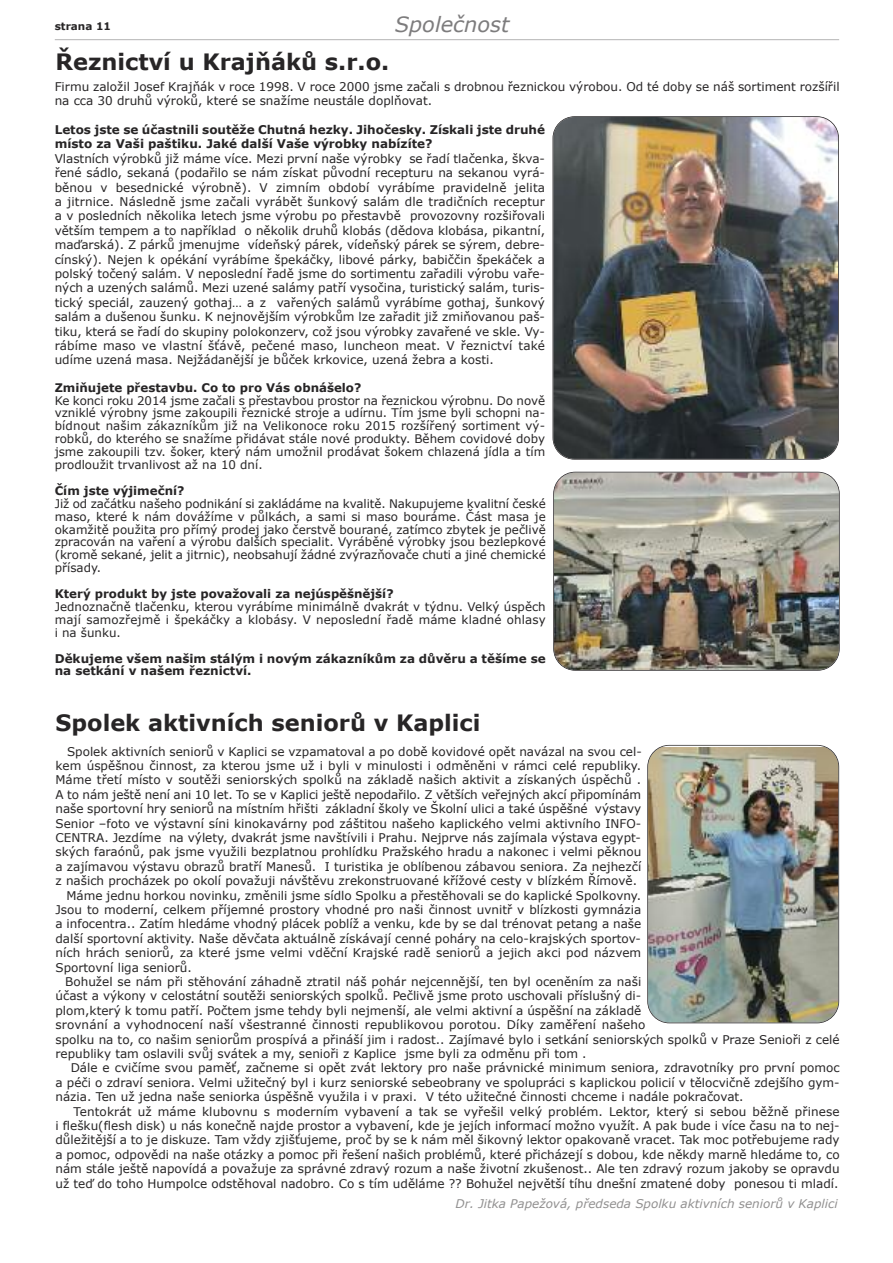
<style>
.page{position:relative;width:893px;height:1263px;background:#fff}
.page>*{position:absolute;margin:0;border:0;box-sizing:border-box;transform-origin:0 0}
.t1{font:700 22.5px "Verdana";color:#272526}
.t2{font:italic 21px "Verdana";color:#7d7c7d}
.t3{font:12px/14.4px "Verdana";color:#272526}
.t4{font:700 12px/14.4px "Verdana";color:#272526}
.t5{font:italic 12px "Verdana";color:#919090}
.t6{font:11.85px/12.9px "Verdana";color:#272526;text-align:justify}
.t7{font:700 11.85px "Verdana";color:#272526}
.t8{font:700 10.5px "Verdana";color:#272526}
</style>
<div class="page">
<hr style="left:55px;top:39px;width:784px;height:1px;background:#c1c1c1">
<img style="left:554px;top:472px;width:285px;height:198px;border-radius:21px">
<div style="left:553px;top:472px;width:287px;height:199px;border:2px solid #272526;border-radius:22px"></div>
<img style="left:553px;top:117px;width:285px;height:342px;border-radius:21px">
<div style="left:553px;top:116px;width:286px;height:344px;border:2px solid #272526;border-radius:22px"></div>
<img style="left:648px;top:747px;width:190px;height:275px">
<div style="left:647px;top:745px;width:192px;height:278px;border:2px solid #272526;border-radius:22px"></div>
<p class="t8" style="left:55px;top:20px;width:58px">strana 11</p>
<h1 class="t1" style="left:55px;top:47px;width:335px">Řeznictví u Krajňáků s.r.o.</h1>
<h2 class="t2" style="left:395px;top:11px;width:116px">Společnost</h2>
<p class="t3" style="left:55px;top:79px;width:786px">Firmu založil Josef Krajňák v roce 1998. V roce 2000 jsme začali s drobnou řeznickou výrobou. Od té doby se náš sortiment rozšířil na cca 30 druhů výroků, které se snažíme neustále doplňovat.</p>
<p class="t4" style="left:55px;top:122px;width:492px">Letos jste se účastnili soutěže Chutná hezky. Jihočesky. Získali jste druhé místo za Vaši paštiku. Jaké další Vaše výrobky nabízíte?</p>
<p class="t3" style="left:55px;top:151px;width:492px;text-align:justify">Vlastních výrobků již máme více. Mezi první naše výrobky se řadí tlačenka, škva&shy;řené sádlo, sekaná (podařilo se nám získat původní recepturu na sekanou vyrá&shy;běnou v besednické výrobně). V zimním období vyrábíme pravidelně jelita a jitrnice. Následně jsme začali vyrábět šunkový salám dle tradičních receptur a v posledních několika letech jsme výrobu po přestavbě provozovny rozšiřovali větším tempem a to například o několik druhů klobás (dědova klobása, pikantní, maďarská). Z párků jmenujme vídeňský párek, vídeňský párek se sýrem, debre&shy;cínský). Nejen k opékání vyrábíme špekáčky, libové párky, babiččin špekáček a polský točený salám. V neposlední řadě jsme do sortimentu zařadili výrobu vaře&shy;ných a uzených salámů. Mezi uzené salámy patří vysočina, turistický salám, turis&shy;tický speciál, zauzený gothaj… a z vařených salámů vyrábíme gothaj, šunkový salám a dušenou šunku. K nejnovějším výrobkům lze zařadit již zmiňovanou paš&shy;tiku, která se řadí do skupiny polokonzerv, což jsou výrobky zavařené ve skle. Vy&shy;rábíme maso ve vlastní šťávě, pečené maso, luncheon meat. V řeznictví také udíme uzená masa. Nejžádanější je bůček krkovice, uzená žebra a kosti.</p>
<p class="t7" style="left:55px;top:380px;width:308px">Zmiňujete přestavbu. Co to pro Vás obnášelo?</p>
<p class="t6" style="left:55px;top:393px;width:492px">Ke konci roku 2014 jsme začali s přestavbou prostor na řeznickou výrobnu. Do nově vzniklé výrobny jsme zakoupili řeznické stroje a udírnu. Tím jsme byli schopni na&shy;bídnout našim zákazníkům již na Velikonoce roku 2015 rozšířený sortiment vý&shy;robků, do kterého se snažíme přidávat stále nové produkty. Během covidové doby jsme zakoupili tzv. šoker, který nám umožnil prodávat šokem chlazená jídla a tím prodloužit trvanlivost až na 10 dní.</p>
<p class="t7" style="left:55px;top:483px;width:131px">Čím jste výjimeční?</p>
<p class="t6" style="left:55px;top:497px;width:493px">Již od začátku našeho podnikání si zakládáme na kvalitě. Nakupujeme kvalitní české maso, které k nám dovážíme v půlkách, a sami si maso bouráme. Část masa je okamžitě použita pro přímý prodej jako čerstvě bourané, zatímco zbytek je pečlivě zpracován na vaření a výrobu dalších specialit. Vyráběné výrobky jsou bezlepkové (kromě sekané, jelit a jitrnic), neobsahují žádné zvýrazňovače chuti a jiné chemické přísady.</p>
<p class="t7" style="left:55px;top:586px;width:340px">Který produkt by jste považovali za nejúspěšnější?</p>
<p class="t6" style="left:55px;top:600px;width:493px">Jednoznačně tlačenku, kterou vyrábíme minimálně dvakrát v týdnu. Velký úspěch mají samozřejmě i špekáčky a klobásy. V neposlední řadě máme kladné ohlasy i na šunku.</p>
<p class="t4" style="left:55px;top:651px;width:493px;line-height:12.9px">Děkujeme všem našim stálým i novým zákazníkům za důvěru a těšíme se na setkání v našem řeznictví.</p>
<h1 class="t1" style="left:55px;top:709px;width:427px">Spolek aktivních seniorů v Kaplici</h1>
<p class="t3" style="left:67px;top:744px;width:576px">Spolek aktivních seniorů v Kaplici se vzpamatoval a po době kovidové opět navázal na svou cel-</p>
<p class="t3" style="left:55px;top:758px;width:587px">kem úspěšnou činnost, za kterou jsme už i byli v minulosti i odměněni v rámci celé republiky.</p>
<p class="t3" style="left:55px;top:772px;width:587px">Máme třetí místo v soutěži seniorských spolků na základě našich aktivit a získaných úspěchů .</p>
<p class="t3" style="left:55px;top:787px;width:587px">A to nám ještě není ani 10 let. To se v Kaplici ještě nepodařilo. Z větších veřejných akcí připomínám</p>
<p class="t3" style="left:55px;top:801px;width:587px">naše sportovní hry seniorů na místním hřišti základní školy ve Školní ulici a také úspěšné výstavy</p>
<p class="t3" style="left:55px;top:816px;width:587px">Senior –foto ve výstavní síni kinokavárny pod záštitou našeho kaplického velmi aktivního INFO-</p>
<p class="t3" style="left:55px;top:830px;width:587px">CENTRA. Jezdíme na výlety, dvakrát jsme navštívili i Prahu. Nejprve nás zajímala výstava egypt-</p>
<p class="t3" style="left:55px;top:844px;width:587px">ských faraónů, pak jsme využili bezplatnou prohlídku Pražského hradu a nakonec i velmi pěknou</p>
<p class="t3" style="left:55px;top:859px;width:587px">a zajímavou výstavu obrazů bratří Manesů. I turistika je oblíbenou zábavou seniora. Za nejhezčí</p>
<p class="t3" style="left:55px;top:873px;width:583px">z našich procházek po okolí považuji návštěvu zrekonstruované křížové cesty v blízkém Římově.</p>
<p class="t3" style="left:67px;top:888px;width:576px">Máme jednu horkou novinku, změnili jsme sídlo Spolku a přestěhovali se do kaplické Spolkovny.</p>
<p class="t3" style="left:55px;top:902px;width:587px">Jsou to moderní, celkem příjemné prostory vhodné pro naši činnost uvnitř v blízkosti gymnázia</p>
<p class="t3" style="left:55px;top:916px;width:587px">a infocentra.. Zatím hledáme vhodný plácek poblíž a venku, kde by se dal trénovat petang a naše</p>
<p class="t3" style="left:55px;top:931px;width:587px">další sportovní aktivity. Naše děvčata aktuálně získávají cenné poháry na celo-krajských sportov-</p>
<p class="t3" style="left:55px;top:945px;width:587px">ních hrách seniorů, za které jsme velmi vděční Krajské radě seniorů a jejich akci pod názvem</p>
<p class="t3" style="left:55px;top:960px;width:138px">Sportovní liga seniorů.</p>
<p class="t3" style="left:65px;top:974px;width:578px">Bohužel se nám při stěhování záhadně ztratil náš pohár nejcennější, ten byl oceněním za naši</p>
<p class="t3" style="left:56px;top:988px;width:587px">účast a výkony v celostátní soutěži seniorských spolků. Pečlivě jsme proto uschovali příslušný di-</p>
<p class="t3" style="left:56px;top:1003px;width:587px">plom,který k tomu patří. Počtem jsme tehdy byli nejmenší, ale velmi aktivní a úspěšní na základě</p>
<p class="t3" style="left:56px;top:1017px;width:591px">srovnání a vyhodnocení naší všestranné činnosti republikovou porotou. Díky zaměření našeho</p>
<p class="t3" style="left:56px;top:1032px;width:786px">spolku na to, co našim seniorům prospívá a přináší jim i radost.. Zajímavé bylo i setkání seniorských spolků v Praze Senioři z celé</p>
<p class="t3" style="left:56px;top:1046px;width:533px">republiky tam oslavili svůj svátek a my, senioři z Kaplice jsme byli za odměnu při tom .</p>
<p class="t3" style="left:71px;top:1060px;width:770px">Dále e cvičíme svou paměť, začneme si opět zvát lektory pro naše právnické minimum seniora, zdravotníky pro první pomoc</p>
<p class="t3" style="left:56px;top:1075px;width:786px">a péči o zdraví seniora. Velmi užitečný byl i kurz seniorské sebeobrany ve spolupráci s kaplickou policií v tělocvičně zdejšího gym-</p>
<p class="t3" style="left:56px;top:1089px;width:690px">názia. Ten už jedna naše seniorka úspěšně využila i v praxi. V této užitečné činnosti chceme i nadále pokračovat.</p>
<p class="t3" style="left:74px;top:1104px;width:768px">Tentokrát už máme klubovnu s moderním vybavení a tak se vyřešil velký problém. Lektor, který si sebou běžně přinese</p>
<p class="t3" style="left:56px;top:1118px;width:786px">i flešku(flesh disk) u nás konečně najde prostor a vybavení, kde je jejích informací možno využít. A pak bude i více času na to nej-</p>
<p class="t3" style="left:55px;top:1132px;width:786px">důležitější a to je diskuze. Tam vždy zjišťujeme, proč by se k nám měl šikovný lektor opakovaně vracet. Tak moc potřebujeme rady</p>
<p class="t3" style="left:55px;top:1147px;width:786px">a pomoc, odpovědi na naše otázky a pomoc při řešení našich problémů, které přicházejí s dobou, kde někdy marně hledáme to, co</p>
<p class="t3" style="left:55px;top:1161px;width:786px">nám stále ještě napovídá a považuje za správné zdravý rozum a naše životní zkušenost.. Ale ten zdravý rozum jakoby se opravdu</p>
<p class="t3" style="left:55px;top:1176px;width:784px">už teď do toho Humpolce odstěhoval nadobro. Co s tím uděláme ?? Bohužel největší tíhu dnešní zmatené doby ponesou ti mladí.</p>
<p class="t5" style="left:455px;top:1196px;width:384px">Dr. Jitka Papežová, předseda Spolku aktivních seniorů v Kaplici</p>
</div>
